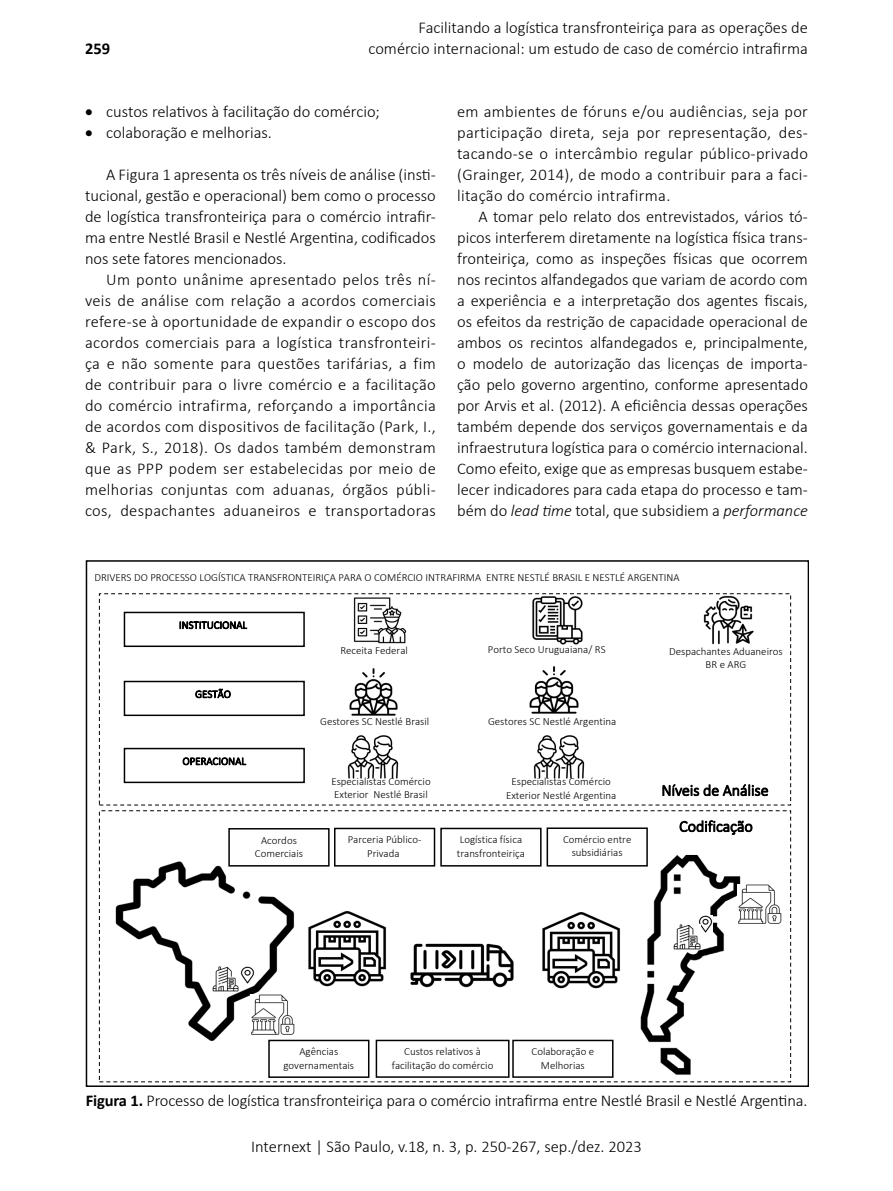
<style>
.page{position:relative;width:893px;height:1191px;background:#fff}
.page>*{position:absolute;margin:0;border:0;box-sizing:border-box;transform-origin:0 0}
.t1{font:300 16.5px/21px "Calibri";color:#000;text-align:justify}
.t2{font:700 16.5px "Calibri";color:#000}
.t3{font:300 15.9px "Calibri";color:#000}
.t4{font:300 10.95px/13.4px "Calibri";color:#000;text-align:center}
.s1{font-style:italic}
.s2{color:#fff}
.s3{font-weight:700}
</style>
<div class="page">
<div style="left:124px;top:611px;width:181px;height:36px;border:1px solid #000"></div>
<img style="left:354px;top:597px;width:53px;height:47px">
<img style="left:533px;top:596px;width:50px;height:48px">
<img style="left:703px;top:595px;width:50px;height:50px">
<div style="left:124px;top:748px;width:181px;height:35px;border:1px solid #000"></div>
<img style="left:347px;top:735px;width:52px;height:44px">
<img style="left:533px;top:735px;width:52px;height:44px">
<div style="left:124px;top:681px;width:181px;height:35px;border:1px solid #000"></div>
<img style="left:349px;top:668px;width:49px;height:47px">
<img style="left:529px;top:666px;width:50px;height:47px">
<img style="left:640px;top:854px;width:104px;height:221px">
<img style="left:697px;top:915px;width:16px;height:17px">
<img style="left:115px;top:861px;width:183px;height:180px">
<img style="left:239px;top:966px;width:15px;height:17px">
<img style="left:410px;top:943px;width:104px;height:45px">
<img style="left:308px;top:911px;width:78px;height:76px">
<img style="left:250px;top:995px;width:44px;height:39px">
<img style="left:737px;top:884px;width:45px;height:39px">
<div style="left:228px;top:828px;width:102px;height:38px;border:1px solid #000"></div>
<div style="left:334px;top:827px;width:101px;height:39px;border:1px solid #000"></div>
<div style="left:440px;top:827px;width:102px;height:39px;border:1px solid #000"></div>
<div style="left:547px;top:827px;width:101px;height:39px;border:1px solid #000"></div>
<div style="left:268px;top:1039px;width:101px;height:39px;border:1px solid #000"></div>
<div style="left:376px;top:1039px;width:134px;height:38px;border:1px solid #000"></div>
<div style="left:512px;top:1039px;width:101px;height:38px;border:1px solid #000"></div>
<img style="left:674px;top:924px;width:26px;height:25px">
<img style="left:212px;top:966px;width:27px;height:25px">
<img style="left:542px;top:912px;width:78px;height:76px">
<p class="t2" style="left:85px;top:37px;width:27px">259</p>
<p class="t1" style="left:368px;top:17px;width:441px;text-align:right">Facilitando a logística transfronteiriça para as operações de comércio internacional: um estudo de caso de comércio intrafirma</p>
<p class="t1" style="left:85px;top:101px;width:296px">• custos relativos à facilitação do comércio;</p>
<p class="t1" style="left:85px;top:122px;width:188px">• colaboração e melhorias.</p>
<p class="t1" style="left:85px;top:164px;width:352px;text-indent:21px">A Figura 1 apresenta os três níveis de análise (insti&shy;tucional, gestão e operacional) bem como o processo de logística transfronteiriça para o comércio intrafir&shy;ma entre Nestlé Brasil e Nestlé Argentina, codificados nos sete fatores mencionados.</p>
<p class="t1" style="left:85px;top:269px;width:352px;text-indent:21px">Um ponto unânime apresentado pelos três ní&shy;veis de análise com relação a acordos comerciais refere-se à oportunidade de expandir o escopo dos acordos comerciais para a logística transfronteiri&shy;ça e não somente para questões tarifárias, a fim de contribuir para o livre comércio e a facilitação do comércio intrafirma, reforçando a importância de acordos com dispositivos de facilitação (Park, I., &amp; Park, S., 2018). Os dados também demonstram que as PPP podem ser estabelecidas por meio de melhorias conjuntas com aduanas, órgãos públi&shy;cos, despachantes aduaneiros e transportadoras</p>
<p class="t1" style="left:457px;top:101px;width:352px">em ambientes de fóruns e/ou audiências, seja por participação direta, seja por representação, des&shy;tacando-se o intercâmbio regular público-privado (Grainger, 2014), de modo a contribuir para a faci&shy;litação do comércio intrafirma.</p>
<p class="t1" style="left:457px;top:206px;width:352px;text-indent:21px">A tomar pelo relato dos entrevistados, vários tó&shy;picos interferem diretamente na logística física trans&shy;fronteiriça, como as inspeções físicas que ocorrem nos recintos alfandegados que variam de acordo com a experiência e a interpretação dos agentes fiscais, os efeitos da restrição de capacidade operacional de ambos os recintos alfandegados e, principalmente, o modelo de autorização das licenças de importa&shy;ção pelo governo argentino, conforme apresentado por Arvis et al. (2012). A eficiência dessas operações também depende dos serviços governamentais e da infraestrutura logística para o comércio internacional.<br>Como efeito, exige que as empresas busquem estabe&shy;lecer indicadores para cada etapa do processo e tam&shy;bém do <span class="s1">lead time</span> total, que subsidiem a <span class="s1">performance</span></p>
<p class="t4" style="left:94px;top:571px;width:587px">DRIVERS DO PROCESSO LOGÍSTICA TRANSFRONTEIRIÇA PARA O COMÉRCIO INTRAFIRMA ENTRE NESTLÉ BRASIL E NESTLÉ ARGENTINA</p>
<p class="t4" style="left:179px;top:618px;width:72px">INSTITUCIONAL<span class="s2">l</span></p>
<p class="t4" style="left:195px;top:687px;width:40px">GESTÃO<span class="s2">l</span></p>
<p class="t4" style="left:183px;top:754px;width:65px">OPERACIONAL</p>
<p class="t4" style="left:340px;top:644px;width:69px">Receita Federal</p>
<p class="t4" style="left:488px;top:643px;width:119px">Porto Seco Uruguaiana/ RS</p>
<p class="t4" style="left:669px;top:644px;width:115px">Despachantes Aduaneiros<br>BR e ARG</p>
<p class="t4" style="left:320px;top:714px;width:111px">Gestores SC Nestlé Brasil</p>
<p class="t4" style="left:488px;top:714px;width:130px">Gestores SC Nestlé Argentina</p>
<p class="t4" style="left:331px;top:774px;width:101px;text-align:left">Especialistas Comércio<br>Exterior Nestlé Brasil</p>
<p class="t4" style="left:506px;top:775px;width:112px">Especialistas Comércio<br>Exterior Nestlé Argentina</p>
<p class="t3" style="left:661px;top:780px;width:109px">Níveis de Análise</p>
<p class="t4" style="left:255px;top:833px;width:50px">Acordos<br>Comerciais</p>
<p class="t4" style="left:348px;top:833px;width:75px">Parceria Público-<br>Privada<span class="s2">l</span></p>
<p class="t4" style="left:457px;top:833px;width:70px;text-align:left">Logística física transfronteiriça</p>
<p class="t4" style="left:563px;top:832px;width:70px">Comércio entre subsidiárias</p>
<p class="t3" style="left:679px;top:816px;width:75px">Codificação</p>
<p class="t4" style="left:283px;top:1044px;width:72px">Agências governamentais</p>
<p class="t4" style="left:392px;top:1044px;width:103px">Custos relativos à facilitação do comércio</p>
<p class="t4" style="left:532px;top:1044px;width:64px">Colaboração e<br>Melhorias</p>
<p class="t1" style="left:86px;top:1089px;width:723px"><span class="s3">Figura 1.</span> Processo de logística transfronteiriça para o comércio intrafirma entre Nestlé Brasil e Nestlé Argentina.</p>
<p class="t1" style="left:251px;top:1135px;width:392px">Internext | São Paulo, v.18, n. 3, p. 250-267, sep./dez. 2023</p>
</div>
